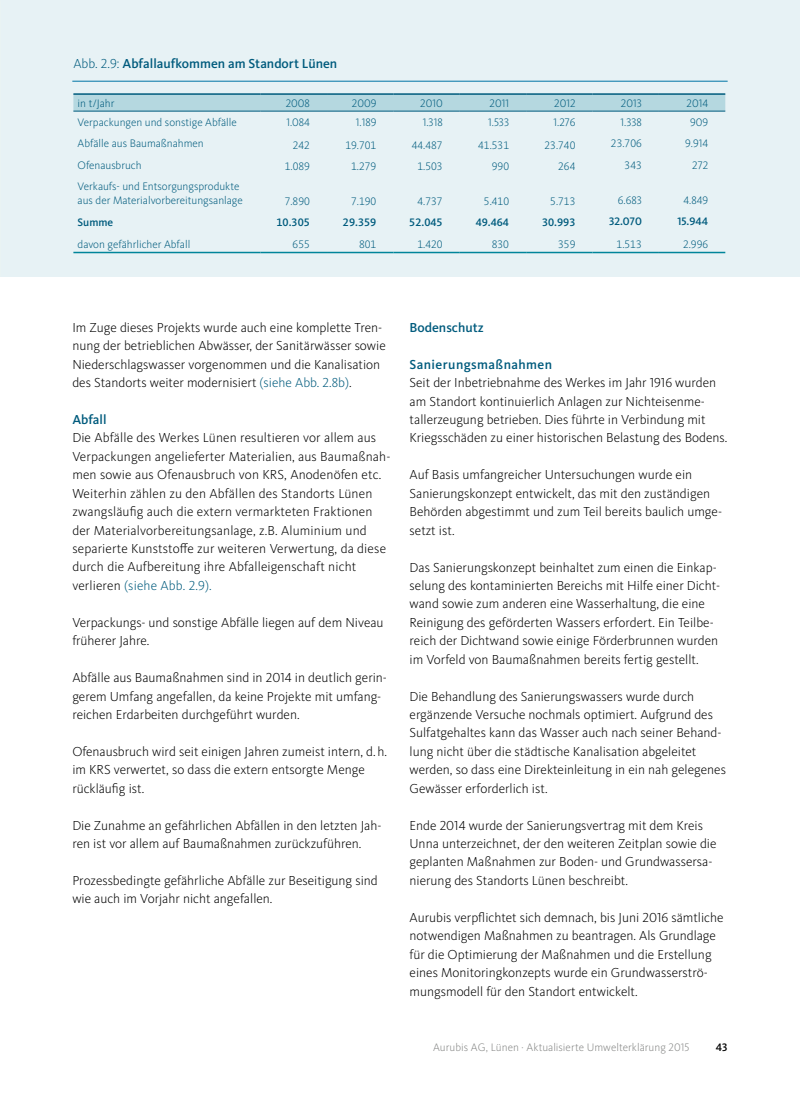
<style>
.page{position:relative;width:800px;height:1106px;background:#fff}
.page>*{position:absolute;margin:0;border:0;box-sizing:border-box;transform-origin:0 0}
.t1{font:300 13.5px/18.5px "Kievit Pro";color:#000}
.t2{font:500 13.5px "Kievit Pro";color:#005b7d}
.t3{font:500 13.5px "Kievit Pro";letter-spacing:.03em;color:#005b7d}
.t4{font:300 11.25px/13.5px "Kievit Pro";color:#005b7d}
.t5{font:300 11.25px "Kievit Pro";color:#868786}
.t6{font:500 11.25px "Kievit Pro";color:#005b7d}
.t7{font:500 11.25px "Kievit Pro";color:#000}
.s1{font-weight:300}
.s2{color:#005b7d}
</style>
<div class="page">
<div style="left:0;top:0;width:799px;height:276px;background:#e7f2f5"></div>
<div style="left:73px;top:95px;width:652px;height:16px;background:#b5d8e0"></div>
<hr style="left:73px;top:252px;width:187px;height:1px;background:#00859a">
<hr style="left:260px;top:252px;width:67px;height:1px;background:#00859a">
<hr style="left:327px;top:252px;width:66px;height:1px;background:#00859a">
<hr style="left:393px;top:252px;width:66px;height:1px;background:#00859a">
<hr style="left:459px;top:252px;width:67px;height:1px;background:#00859a">
<hr style="left:526px;top:252px;width:66px;height:1px;background:#00859a">
<hr style="left:592px;top:252px;width:66px;height:1px;background:#00859a">
<hr style="left:658px;top:252px;width:67px;height:1px;background:#00859a">
<hr style="left:73px;top:93px;width:187px;height:2px;background:#005b7d">
<hr style="left:260px;top:93px;width:67px;height:2px;background:#005b7d">
<hr style="left:327px;top:93px;width:66px;height:2px;background:#005b7d">
<hr style="left:393px;top:93px;width:66px;height:2px;background:#005b7d">
<hr style="left:459px;top:93px;width:67px;height:2px;background:#005b7d">
<hr style="left:526px;top:93px;width:66px;height:2px;background:#005b7d">
<hr style="left:592px;top:93px;width:66px;height:2px;background:#005b7d">
<hr style="left:658px;top:93px;width:67px;height:2px;background:#005b7d">
<hr style="left:73px;top:111px;width:187px;height:1px;background:#005b7d">
<hr style="left:260px;top:111px;width:67px;height:1px;background:#005b7d">
<hr style="left:327px;top:111px;width:66px;height:1px;background:#005b7d">
<hr style="left:393px;top:111px;width:66px;height:1px;background:#005b7d">
<hr style="left:459px;top:111px;width:67px;height:1px;background:#005b7d">
<hr style="left:526px;top:111px;width:66px;height:1px;background:#005b7d">
<hr style="left:592px;top:111px;width:66px;height:1px;background:#005b7d">
<hr style="left:658px;top:111px;width:67px;height:1px;background:#005b7d">
<hr style="left:72px;top:81px;width:655px;height:1px;background:#0075a6">
<p class="t2" style="left:73px;top:55px;width:265px"><span class="s1">Abb. 2.9:</span> Abfallaufkommen am Standort Lünen</p>
<p class="t4" style="left:78px;top:96px;width:38px">in t/Jahr</p>
<p class="t4" style="left:286px;top:96px;width:26px">2008</p>
<p class="t4" style="left:352px;top:96px;width:26px">2009</p>
<p class="t4" style="left:420px;top:96px;width:24px">2010</p>
<p class="t4" style="left:489px;top:96px;width:21px">2011</p>
<p class="t4" style="left:554px;top:96px;width:23px">2012</p>
<p class="t4" style="left:620px;top:96px;width:22px">2013</p>
<p class="t4" style="left:686px;top:96px;width:23px">2014</p>
<p class="t4" style="left:78px;top:115px;width:161px">Verpackungen und sonstige Abfälle</p>
<p class="t4" style="left:286px;top:115px;width:25px">1.084</p>
<p class="t4" style="left:356px;top:115px;width:22px">1.189</p>
<p class="t4" style="left:423px;top:115px;width:21px">1.318</p>
<p class="t4" style="left:488px;top:115px;width:22px">1.533</p>
<p class="t4" style="left:553px;top:115px;width:23px">1.276</p>
<p class="t4" style="left:620px;top:115px;width:23px">1.338</p>
<p class="t4" style="left:690px;top:115px;width:20px">909</p>
<p class="t4" style="left:78px;top:137px;width:128px">Abfälle aus Baumaßnahmen</p>
<p class="t4" style="left:292px;top:138px;width:19px">242</p>
<p class="t4" style="left:345px;top:138px;width:32px">19.701</p>
<p class="t4" style="left:411px;top:138px;width:32px">44.487</p>
<p class="t4" style="left:478px;top:138px;width:32px">41.531</p>
<p class="t4" style="left:544px;top:138px;width:32px">23.740</p>
<p class="t4" style="left:610px;top:137px;width:32px">23.706</p>
<p class="t4" style="left:685px;top:137px;width:24px">9.914</p>
<p class="t4" style="left:78px;top:158px;width:65px">Ofenausbruch</p>
<p class="t4" style="left:285px;top:160px;width:27px">1.089</p>
<p class="t4" style="left:351px;top:160px;width:27px">1.279</p>
<p class="t4" style="left:417px;top:160px;width:27px">1.503</p>
<p class="t4" style="left:491px;top:160px;width:19px">990</p>
<p class="t4" style="left:558px;top:160px;width:19px">264</p>
<p class="t4" style="left:624px;top:158px;width:19px">343</p>
<p class="t4" style="left:692px;top:158px;width:17px">272</p>
<p class="t4" style="left:78px;top:179px;width:167px">Verkaufs- und Entsorgungsprodukte aus der Materialvorbereitungsanlage</p>
<p class="t4" style="left:285px;top:194px;width:27px">7.890</p>
<p class="t4" style="left:351px;top:194px;width:27px">7.190</p>
<p class="t4" style="left:417px;top:194px;width:27px">4.737</p>
<p class="t4" style="left:484px;top:194px;width:27px">5.410</p>
<p class="t4" style="left:550px;top:194px;width:27px">5.713</p>
<p class="t4" style="left:617px;top:193px;width:25px">6.683</p>
<p class="t4" style="left:683px;top:193px;width:26px">4.849</p>
<p class="t6" style="left:78px;top:216px;width:37px">Summe</p>
<p class="t6" style="left:276px;top:216px;width:35px">10.305</p>
<p class="t6" style="left:343px;top:216px;width:35px">29.359</p>
<p class="t6" style="left:409px;top:216px;width:35px">52.045</p>
<p class="t6" style="left:475px;top:216px;width:35px">49.464</p>
<p class="t6" style="left:542px;top:216px;width:35px">30.993</p>
<p class="t6" style="left:609px;top:214px;width:34px">32.070</p>
<p class="t6" style="left:677px;top:214px;width:32px">15.944</p>
<p class="t4" style="left:78px;top:237px;width:114px">davon gefährlicher Abfall</p>
<p class="t4" style="left:292px;top:237px;width:19px">655</p>
<p class="t4" style="left:359px;top:237px;width:19px">801</p>
<p class="t4" style="left:417px;top:237px;width:27px">1.420</p>
<p class="t4" style="left:491px;top:237px;width:19px">830</p>
<p class="t4" style="left:558px;top:237px;width:19px">359</p>
<p class="t4" style="left:616px;top:237px;width:27px">1.513</p>
<p class="t4" style="left:682px;top:237px;width:27px">2.996</p>
<p class="t1" style="left:72px;top:318px;width:315px">Im Zuge dieses Projekts wurde auch eine komplette Tren&shy;nung der betrieblichen Abwässer, der Sanitärwässer sowie Niederschlagswasser vorgenommen und die Kanalisation des Standorts weiter modernisiert <span class="s2">(siehe Abb. 2.8b)</span>.</p>
<p class="t2" style="left:72px;top:411px;width:36px">Abfall</p>
<p class="t1" style="left:72px;top:428px;width:319px">Die Abfälle des Werkes Lünen resultieren vor allem aus Verpackungen angelieferter Materialien, aus Baumaßnah&shy;men sowie aus Ofenausbruch von KRS, Anodenöfen etc.<br>Weiterhin zählen zu den Abfällen des Standorts Lünen zwangsläufig auch die extern vermarkteten Fraktionen der Materialvorbereitungsanlage, z.B. Aluminium und separierte Kunststoffe zur weiteren Verwertung, da diese durch die Aufbereitung ihre Abfalleigenschaft nicht verlieren <span class="s2">(siehe Abb. 2.9).</span></p>
<p class="t1" style="left:72px;top:613px;width:313px">Verpackungs- und sonstige Abfälle liegen auf dem Niveau früherer Jahre.</p>
<p class="t1" style="left:72px;top:668px;width:316px">Abfälle aus Baumaßnahmen sind in 2014 in deutlich gerin&shy;gerem Umfang angefallen, da keine Projekte mit umfang&shy;reichen Erdarbeiten durchgeführt wurden.</p>
<p class="t1" style="left:72px;top:742px;width:316px">Ofenausbruch wird seit einigen Jahren zumeist intern, d.h. im KRS verwertet, so dass die extern entsorgte Menge rückläufig ist.</p>
<p class="t1" style="left:72px;top:815px;width:310px">Die Zunahme an gefährlichen Abfällen in den letzten Jah&shy;ren ist vor allem auf Baumaßnahmen zurückzuführen.</p>
<p class="t1" style="left:72px;top:871px;width:307px">Prozessbedingte gefährliche Abfälle zur Beseitigung sind wie auch im Vorjahr nicht angefallen.</p>
<p class="t2" style="left:409px;top:319px;width:76px">Bodenschutz</p>
<p class="t3" style="left:409px;top:356px;width:144px">Sanierungsmaßnahmen</p>
<p class="t1" style="left:409px;top:373px;width:319px">Seit der Inbetriebnahme des Werkes im Jahr 1916 wurden am Standort kontinuierlich Anlagen zur Nichteisenme&shy;tallerzeugung betrieben. Dies führte in Verbindung mit Kriegsschäden zu einer historischen Belastung des Bodens.</p>
<p class="t1" style="left:409px;top:465px;width:314px">Auf Basis umfangreicher Untersuchungen wurde ein Sanierungskonzept entwickelt, das mit den zuständigen Behörden abgestimmt und zum Teil bereits baulich umge&shy;setzt ist.</p>
<p class="t1" style="left:409px;top:557px;width:312px">Das Sanierungskonzept beinhaltet zum einen die Einkap&shy;selung des kontaminierten Bereichs mit Hilfe einer Dicht&shy;wand sowie zum anderen eine Wasserhaltung, die eine Reinigung des geförderten Wassers erfordert. Ein Teilbe&shy;reich der Dichtwand sowie einige Förderbrunnen wurden im Vorfeld von Baumaßnahmen bereits fertig gestellt.</p>
<p class="t1" style="left:409px;top:686px;width:318px">Die Behandlung des Sanierungswassers wurde durch ergänzende Versuche nochmals optimiert. Aufgrund des Sulfatgehaltes kann das Wasser auch nach seiner Behand&shy;lung nicht über die städtische Kanalisation abgeleitet werden, so dass eine Direkteinleitung in ein nah gelegenes Gewässer erforderlich ist.</p>
<p class="t1" style="left:409px;top:815px;width:308px">Ende 2014 wurde der Sanierungsvertrag mit dem Kreis Unna unterzeichnet, der den weiteren Zeitplan sowie die geplanten Maßnahmen zur Boden- und Grundwassersa&shy;nierung des Standorts Lünen beschreibt.</p>
<p class="t1" style="left:409px;top:908px;width:315px">Aurubis verpflichtet sich demnach, bis Juni 2016 sämtliche notwendigen Maßnahmen zu beantragen. Als Grundlage für die Optimierung der Maßnahmen und die Erstellung eines Monitoringkonzepts wurde ein Grundwasserströ&shy;mungsmodell für den Standort entwickelt.</p>
<p class="t5" style="left:433px;top:1040px;width:258px">Aurubis AG, Lünen · Aktualisierte Umwelterklärung 2015</p>
<p class="t7" style="left:715px;top:1040px;width:13px">43</p>
</div>
